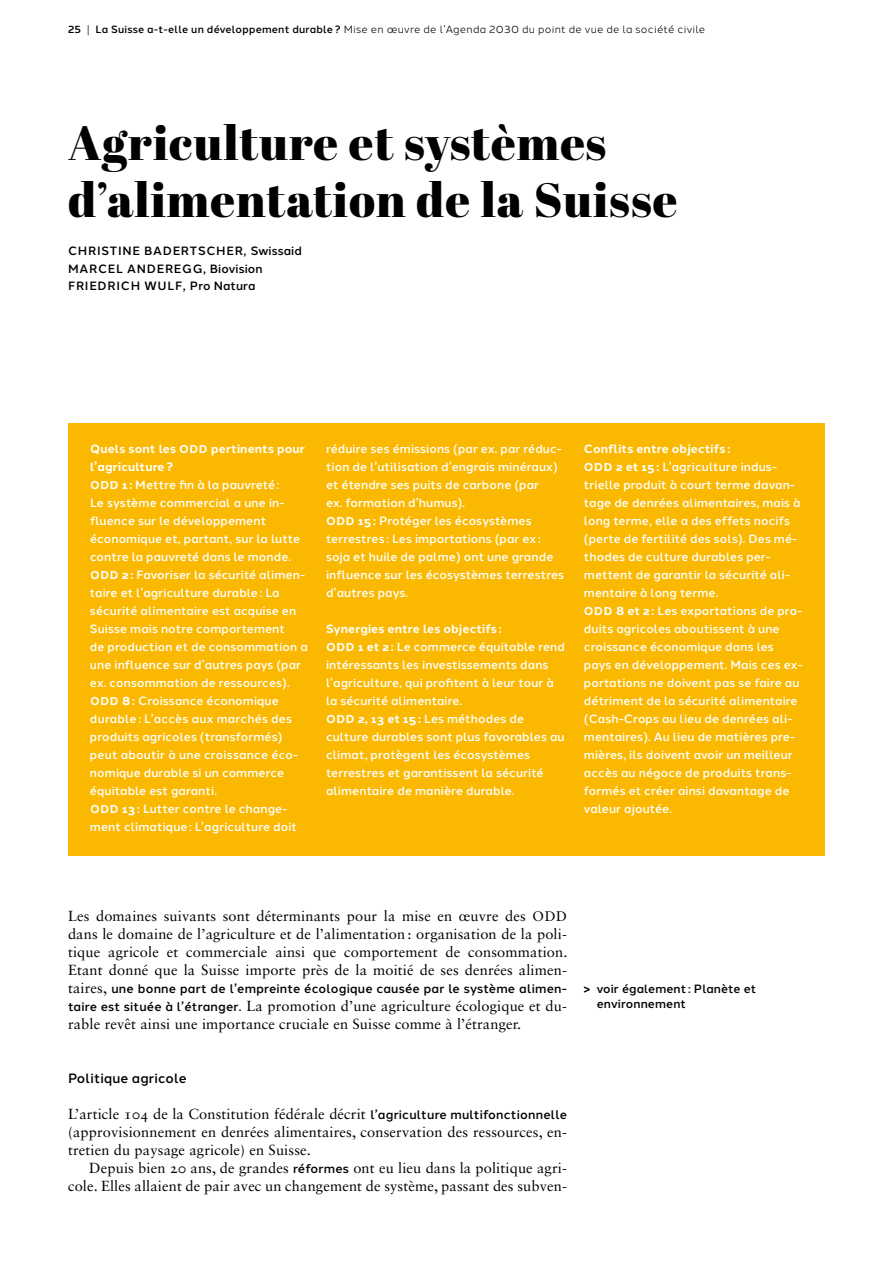
<style>
.page{position:relative;width:893px;height:1263px;background:#fff}
.page>*{position:absolute;margin:0;border:0;box-sizing:border-box;transform-origin:0 0}
.t1{font:48px/57px "Abril Fatface";letter-spacing:.02em;color:#000}
.t2{font:14.7px/18px "Sabon LT Std";letter-spacing:.01em;color:#000;text-align:justify}
.t3{font:500 13.5px "Halcom";letter-spacing:.01em;color:#000}
.t4{font:500 12.45px "Halcom";letter-spacing:.015em;color:#000}
.t5{font:500 12px/18px "Halcom";letter-spacing:.01em;color:#fff}
.t6{font:500 12px/17.2px "Halcom";letter-spacing:.06em;color:#000}
.t7{font:500 12px/15px "Halcom";letter-spacing:.01em;color:#000}
.t8{font:10.5px "Halcom";letter-spacing:.02em;color:#000}
.s1{font-weight:500}
.s2{font-weight:700}
.s3{font-weight:700;font-size:11.4px}
.s4{font-size:13.95px}
.s5{font-family:"Sabon LT Std";font-weight:400;font-size:14.7px}
.s6{font-family:"Halcom";font-weight:500;font-size:12.45px}
</style>
<div class="page">
<div style="left:68px;top:423px;width:757px;height:432px;background:#fbb800"></div>
<p class="t8" style="left:68px;top:21px;width:639px"><span class="s1">25</span> | <span class="s1">La Suisse a-t-elle un développement durable ?</span> Mise en œuvre de l’Agenda 2030 du point de vue de la société civile</p>
<h1 class="t1" style="left:68px;top:113px;width:611px">Agriculture et systèmes d’alimentation de la Suisse</h1>
<p class="t6" style="left:68px;top:242px;width:235px">CHRISTINE BADERTSCHER, Swissaid<br>MARCEL ANDEREGG, Biovision<br>FRIEDRICH WULF, Pro Natura</p>
<p class="t5" style="left:90px;top:439px;width:219px"><span class="s2">Quels sont les</span> <span class="s3">ODD</span> <span class="s2">pertinents pour l’agriculture?<br></span><span class="s3">ODD</span> <span class="s2">1 :</span> Mettre fin à la pauvreté:<br>Le système commercial a une in&shy;fluence sur le développement économique et, partant, sur la lutte contre la pauvreté dans le monde.<br><span class="s3">ODD</span> <span class="s2">2 :</span> Favoriser la sécurité alimen&shy;taire et l’agriculture durable: La sécurité alimentaire est acquise en<br>Suisse mais notre comportement<br>de production et de consommation a une influence sur d’autres pays (par ex. consommation de ressources).<br><span class="s3">ODD</span> <span class="s2">8:</span> Croissance économique durable : L’accès aux marchés des produits agricoles (transformés) peut aboutir à une croissance éco&shy;nomique durable si un commerce équitable est garanti.<br><span class="s3">ODD</span> <span class="s2">13:</span> Lutter contre le change&shy;ment climatique: L’agriculture doit</p>
<p class="t5" style="left:326px;top:439px;width:240px">réduire ses émissions (par ex. par réduc&shy;tion de l’utilisation d’engrais minéraux) et étendre ses puits de carbone (par<br>ex. formation d’humus).<br><span class="s3">ODD</span> <span class="s2">15:</span> Protéger les écosystèmes terrestres : Les importations (par ex : soja et huile de palme) ont une grande influence sur les écosystèmes terrestres d’autres pays.</p>
<p class="t5" style="left:326px;top:619px;width:240px"><span class="s2">Synergies entre les objectifs :<br></span><span class="s3">ODD</span> <span class="s2">1 et 2 :</span> Le commerce équitable rend intéressants les investissements dans l’agriculture, qui profitent à leur tour à la sécurité alimentaire.<br><span class="s3">ODD</span> <span class="s2">2, 13 et 15:</span> Les méthodes de culture durables sont plus favorables au climat, protègent les écosystèmes terrestres et garantissent la sécurité alimentaire de manière durable.</p>
<p class="t5" style="left:584px;top:439px;width:220px"><span class="s2">Conflits entre objectifs :<br></span><span class="s3">ODD</span> <span class="s2">2 et 15:</span> L’agriculture indus&shy;trielle produit à court terme davan&shy;tage de denrées alimentaires, mais à long terme, elle a des effets nocifs (perte de fertilité des sols). Des mé&shy;thodes de culture durables per&shy;mettent de garantir la sécurité ali&shy;mentaire à long terme.<br><span class="s3">ODD</span> <span class="s2">8 et 2 :</span> Les exportations de pro&shy;duits agricoles aboutissent à une croissance économique dans les pays en développement. Mais ces ex&shy;portations ne doivent pas se faire au détriment de la sécurité alimentaire (Cash-Crops au lieu de denrées ali&shy;mentaires). Au lieu de matières pre&shy;mières, ils doivent avoir un meilleur accès au négoce de produits trans&shy;formés et créer ainsi davantage de valeur ajoutée.</p>
<p class="t2" style="left:68px;top:907px;width:501px">Les domaines suivants sont déterminants pour la mise en œuvre des <span class="s4">ODD </span>dans le domaine de l’agriculture et de l’alimentation : organisation de la poli&shy;tique agricole et commerciale ainsi que comportement de consommation.<br>Etant donné que la Suisse importe près de la moitié de ses denrées alimen-</p>
<p class="t4" style="left:68px;top:979px;width:500px"><span class="s5">taires,</span> une bonne part de l’empreinte écologique causée par le système alimen-</p>
<p class="t2" style="left:68px;top:997px;width:500px"><span class="s6">taire est située à l’étranger.</span> La promotion d’une agriculture écologique et du&shy;rable revêt ainsi une importance cruciale en Suisse comme à l’étranger.</p>
<p class="t3" style="left:68px;top:1068px;width:120px">Politique agricole</p>
<p class="t2" style="left:68px;top:1105px;width:500px">L’article 104 de la Constitution fédérale décrit <span class="s6">l’agriculture multifonctionnelle </span>(approvisionnement en denrées alimentaires, conservation des ressources, en&shy;tretien du paysage agricole) en Suisse.</p>
<p class="t2" style="left:68px;top:1159px;width:500px;text-align:right">Depuis bien 20 ans, de grandes <span class="s6">réformes</span> ont eu lieu dans la politique agri&shy;cole. Elles allaient de pair avec un changement de système, passant des subven-</p>
<p class="t7" style="left:597px;top:981px;width:161px;text-indent:-13px">&gt; voir également : Planète et environnement</p>
</div>
